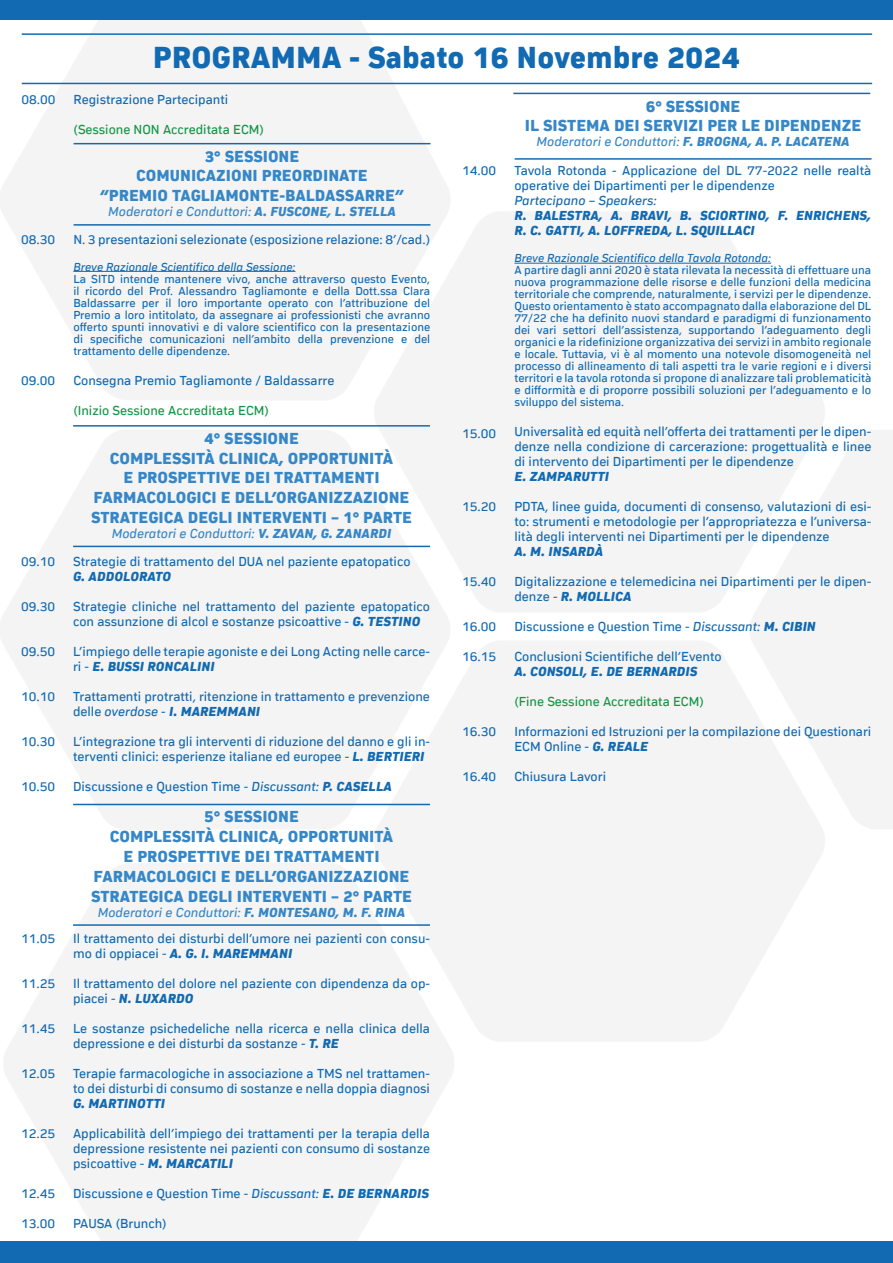
<style>
.page{position:relative;width:893px;height:1263px;background:#fff}
.page>*{position:absolute;margin:0;border:0;box-sizing:border-box;transform-origin:0 0}
.t1{font:31.5px "asse Regular 7";color:#126ab2}
.t2{font:16.5px/19.8px "asse Regular 7";color:#3687c7;text-align:center}
.t3{font:13.5px/15px "asse Regular 11";color:#126ab2}
.t4{font:13.5px/15px "asse Regular 9";color:#126ab2}
.t5{font:13.5px "asse Regular 10";color:#3687c7}
.t6{font:13.5px "asse Regular 11";color:#149647}
.t7{font:13.5px "asse Regular 10";color:#126ab2}
.t8{font:12px/12px "asse Regular 11";color:#126ab2;text-align:justify}
.t9{font:12px "asse Regular 10";color:#126ab2}
.s1{font-family:"asse Regular 9"}
.s2{font-family:"asse Regular 11"}
.s3{font-family:"asse Regular 10"}
</style>
<div class="page">
<img style="left:211px;top:19px;width:682px;height:1223px">
<img style="left:0;top:19px;width:211px;height:1223px">
<div style="left:0;top:0;width:893px;height:19px;background:#126ab2"></div>
<div style="left:0;top:1242px;width:893px;height:21px;background:#126ab2"></div>
<hr style="left:22px;top:83px;width:850px;height:1px;background:#136ab1">
<hr style="left:22px;top:33px;width:850px;height:2px;background:#136ab1">
<hr style="left:73px;top:271px;width:222px;height:1px;background:#126ab2">
<hr style="left:514px;top:263px;width:257px;height:1px;background:#126ab2">
<hr style="left:74px;top:143px;width:356px;height:1px;background:#136ab1">
<hr style="left:73px;top:425px;width:357px;height:2px;background:#136ab1">
<hr style="left:73px;top:804px;width:357px;height:1px;background:#136ab1">
<hr style="left:74px;top:224px;width:356px;height:2px;background:#136ab1">
<hr style="left:515px;top:158px;width:356px;height:2px;background:#136ab1">
<hr style="left:513px;top:93px;width:357px;height:1px;background:#136ab1">
<hr style="left:73px;top:546px;width:357px;height:1px;background:#136ab1">
<hr style="left:73px;top:924px;width:357px;height:2px;background:#136ab1">
<h1 class="t1" style="left:153px;top:39px;width:588px">PROGRAMMA - Sabato 16 Novembre 2024</h1>
<p class="t3" style="left:21px;top:91px;width:36px">08.00</p>
<p class="t3" style="left:74px;top:91px;width:156px">Registrazione Partecipanti</p>
<p class="t6" style="left:74px;top:121px;width:192px">(Sessione NON Accreditata ECM)</p>
<p class="t3" style="left:21px;top:231px;width:36px">08.30</p>
<p class="t3" style="left:21px;top:372px;width:36px">09.00</p>
<p class="t3" style="left:21px;top:554px;width:36px">09.10</p>
<p class="t3" style="left:21px;top:599px;width:36px">09.30</p>
<p class="t3" style="left:21px;top:644px;width:36px">09.50</p>
<p class="t3" style="left:21px;top:689px;width:36px">10.10</p>
<p class="t3" style="left:21px;top:734px;width:36px">10.30</p>
<p class="t3" style="left:21px;top:779px;width:36px">10.50</p>
<p class="t3" style="left:21px;top:931px;width:36px">11.05</p>
<p class="t3" style="left:21px;top:976px;width:36px">11.25</p>
<p class="t3" style="left:21px;top:1021px;width:36px">11.45</p>
<p class="t3" style="left:21px;top:1066px;width:36px">12.05</p>
<p class="t3" style="left:21px;top:1126px;width:36px">12.25</p>
<p class="t3" style="left:21px;top:1186px;width:36px">12.45</p>
<p class="t3" style="left:21px;top:1216px;width:36px">13.00</p>
<p class="t2" style="left:100px;top:146px;width:305px">3° SESSIONE<br>COMUNICAZIONI PREORDINATE<br>“PREMIO TAGLIAMONTE-BALDASSARRE”</p>
<p class="t5" style="left:108px;top:204px;width:289px">Moderatori e Conduttori: <span class="s1">A. FUSCONE, L. STELLA</span></p>
<p class="t3" style="left:73px;top:231px;width:358px">N. 3 presentazioni selezionate (esposizione relazione: 8’/cad.)</p>
<p class="t9" style="left:73px;top:260px;width:224px">Breve Razionale Scientifico della Sessione:</p>
<p class="t8" style="left:73px;top:272px;width:358px">La SITD intende mantenere vivo, anche attraverso questo Evento, il ricordo del Prof. Alessandro Tagliamonte e della Dott.ssa Clara Baldassarre per il loro importante operato con l’attribuzione del Premio a loro intitolato, da assegnare ai professionisti che avranno offerto spunti innovativi e di valore scientifico con la presentazione di specifiche comunicazioni nell’ambito della prevenzione e del trattamento delle dipendenze.</p>
<p class="t3" style="left:73px;top:372px;width:263px">Consegna Premio Tagliamonte / Baldassarre</p>
<p class="t6" style="left:73px;top:402px;width:197px">(Inizio Sessione Accreditata ECM)</p>
<p class="t2" style="left:91px;top:428px;width:322px">4° SESSIONE<br>COMPLESSITÀ CLINICA, OPPORTUNITÀ<br>E PROSPETTIVE DEI TRATTAMENTI<br>FARMACOLOGICI E DELL’ORGANIZZAZIONE<br>STRATEGICA DEGLI INTERVENTI – 1° PARTE</p>
<p class="t5" style="left:112px;top:526px;width:281px">Moderatori e Conduttori: <span class="s1">V. ZAVAN, G. ZANARDI</span></p>
<p class="t3" style="left:73px;top:554px;width:339px">Strategie di trattamento del DUA nel paziente epatopatico</p>
<p class="t4" style="left:73px;top:568px;width:100px">G. ADDOLORATO</p>
<p class="t3" style="left:73px;top:599px;width:358px">Strategie cliniche nel trattamento del paziente epatopatico con assunzione di alcol e sostanze psicoattive - <span class="s1">G. TESTINO</span></p>
<p class="t3" style="left:73px;top:644px;width:358px">L’impiego delle terapie agoniste e dei Long Acting nelle carce-</p>
<p class="t4" style="left:73px;top:658px;width:143px"><span class="s2">ri -</span> E. BUSSI RONCALINI</p>
<p class="t3" style="left:73px;top:689px;width:358px">Trattamenti protratti, ritenzione in trattamento e prevenzione</p>
<p class="t4" style="left:73px;top:703px;width:189px"><span class="s2">delle</span> <span class="s3">overdose</span> <span class="s2">-</span> I. MAREMMANI</p>
<p class="t3" style="left:73px;top:733px;width:358px">L’integrazione tra gli interventi di riduzione del danno e gli in&shy;terventi clinici: esperienze italiane ed europee - <span class="s1">L. BERTIERI</span></p>
<p class="t3" style="left:73px;top:778px;width:320px">Discussione e Question Time - <span class="s3">Discussant:</span> <span class="s1">P. CASELLA</span></p>
<p class="t2" style="left:91px;top:807px;width:322px">5° SESSIONE<br>COMPLESSITÀ CLINICA, OPPORTUNITÀ<br>E PROSPETTIVE DEI TRATTAMENTI<br>FARMACOLOGICI E DELL’ORGANIZZAZIONE<br>STRATEGICA DEGLI INTERVENTI – 2° PARTE</p>
<p class="t5" style="left:98px;top:904px;width:309px">Moderatori e Conduttori: <span class="s1">F. MONTESANO, M. F. RINA</span></p>
<p class="t3" style="left:73px;top:931px;width:358px">Il trattamento dei disturbi dell’umore nei pazienti con consu-</p>
<p class="t4" style="left:73px;top:946px;width:221px"><span class="s2">mo di oppiacei -</span> A. G. I. MAREMMANI</p>
<p class="t3" style="left:73px;top:976px;width:358px">Il trattamento del dolore nel paziente con dipendenza da op-</p>
<p class="t4" style="left:73px;top:991px;width:122px"><span class="s2">piacei -</span> N. LUXARDO</p>
<p class="t3" style="left:73px;top:1021px;width:358px">Le sostanze psichedeliche nella ricerca e nella clinica della depressione e dei disturbi da sostanze - <span class="s1">T. RE</span></p>
<p class="t3" style="left:73px;top:1066px;width:358px">Terapie farmacologiche in associazione a TMS nel trattamen&shy;to dei disturbi di consumo di sostanze e nella doppia diagnosi</p>
<p class="t4" style="left:73px;top:1096px;width:93px">G. MARTINOTTI</p>
<p class="t3" style="left:73px;top:1126px;width:358px;text-align:justify">Applicabilità dell’impiego dei trattamenti per la terapia della depressione resistente nei pazienti con consumo di sostanze psicoattive - <span class="s1">M. MARCATILI</span></p>
<p class="t3" style="left:73px;top:1186px;width:357px">Discussione e Question Time - <span class="s3">Discussant:</span> <span class="s1">E. DE BERNARDIS</span></p>
<p class="t3" style="left:73px;top:1216px;width:95px">PAUSA (Brunch)</p>
<p class="t3" style="left:462px;top:163px;width:36px">14.00</p>
<p class="t3" style="left:462px;top:426px;width:36px">15.00</p>
<p class="t3" style="left:462px;top:499px;width:36px">15.20</p>
<p class="t3" style="left:462px;top:574px;width:36px">15.40</p>
<p class="t3" style="left:462px;top:619px;width:36px">16.00</p>
<p class="t3" style="left:462px;top:649px;width:36px">16.15</p>
<p class="t3" style="left:462px;top:724px;width:36px">16.30</p>
<p class="t3" style="left:462px;top:769px;width:36px">16.40</p>
<p class="t2" style="left:525px;top:96px;width:338px">6° SESSIONE<br>IL SISTEMA DEI SERVIZI PER LE DIPENDENZE</p>
<p class="t5" style="left:536px;top:134px;width:315px">Moderatori e Conduttori: <span class="s1">F. BROGNA, A. P. LACATENA</span></p>
<p class="t3" style="left:514px;top:163px;width:358px">Tavola Rotonda - Applicazione del DL 77-2022 nelle realtà operative dei Dipartimenti per le dipendenze</p>
<p class="t7" style="left:514px;top:193px;width:144px">Partecipano – Speakers:</p>
<p class="t4" style="left:514px;top:208px;width:358px">R. BALESTRA, A. BRAVI, B. SCIORTINO, F. ENRICHENS,<br>R. C. GATTI, A. LOFFREDA, L. SQUILLACI</p>
<p class="t9" style="left:514px;top:251px;width:258px">Breve Razionale Scientifico della Tavola Rotonda:</p>
<p class="t8" style="left:514px;top:264px;width:358px">A partire dagli anni 2020 è stata rilevata la necessità di effettuare una nuova programmazione delle risorse e delle funzioni della medicina territoriale che comprende, naturalmente, i servizi per le dipendenze.<br>Questo orientamento è stato accompagnato dalla elaborazione del DL 77/22 che ha definito nuovi standard e paradigmi di funzionamento dei vari settori dell’assistenza, supportando l’adeguamento degli organici e la ridefinizione organizzativa dei servizi in ambito regionale e locale. Tuttavia, vi è al momento una notevole disomogeneità nel processo di allineamento di tali aspetti tra le varie regioni e i diversi territori e la tavola rotonda si propone di analizzare tali problematicità e difformità e di proporre possibili soluzioni per l’adeguamento e lo sviluppo del sistema.</p>
<p class="t3" style="left:514px;top:424px;width:358px;text-align:justify">Universalità ed equità nell’offerta dei trattamenti per le dipen&shy;denze nella condizione di carcerazione: progettualità e linee di intervento dei Dipartimenti per le dipendenze</p>
<p class="t4" style="left:514px;top:469px;width:96px">E. ZAMPARUTTI</p>
<p class="t3" style="left:514px;top:499px;width:358px;text-align:justify">PDTA, linee guida, documenti di consenso, valutazioni di esi&shy;to: strumenti e metodologie per l’appropriatezza e l’universa&shy;lità degli interventi nei Dipartimenti per le dipendenze</p>
<p class="t4" style="left:514px;top:544px;width:90px">A. M. INSARDÀ</p>
<p class="t3" style="left:514px;top:574px;width:358px">Digitalizzazione e telemedicina nei Dipartimenti per le dipen-</p>
<p class="t4" style="left:514px;top:589px;width:119px"><span class="s2">denze -</span> R. MOLLICA</p>
<p class="t3" style="left:514px;top:619px;width:303px">Discussione e Question Time - <span class="s3">Discussant:</span> <span class="s1">M. CIBIN</span></p>
<p class="t3" style="left:514px;top:649px;width:209px">Conclusioni Scientifiche dell’Evento</p>
<p class="t4" style="left:514px;top:664px;width:185px">A. CONSOLI, E. DE BERNARDIS</p>
<p class="t6" style="left:514px;top:694px;width:191px">(Fine Sessione Accreditata ECM)</p>
<p class="t3" style="left:514px;top:724px;width:358px">Informazioni ed Istruzioni per la compilazione dei Questionari<br>ECM Online <span class="s3">-</span> <span class="s1">G. REALE</span></p>
<p class="t3" style="left:514px;top:769px;width:93px">Chiusura Lavori</p>
</div>
